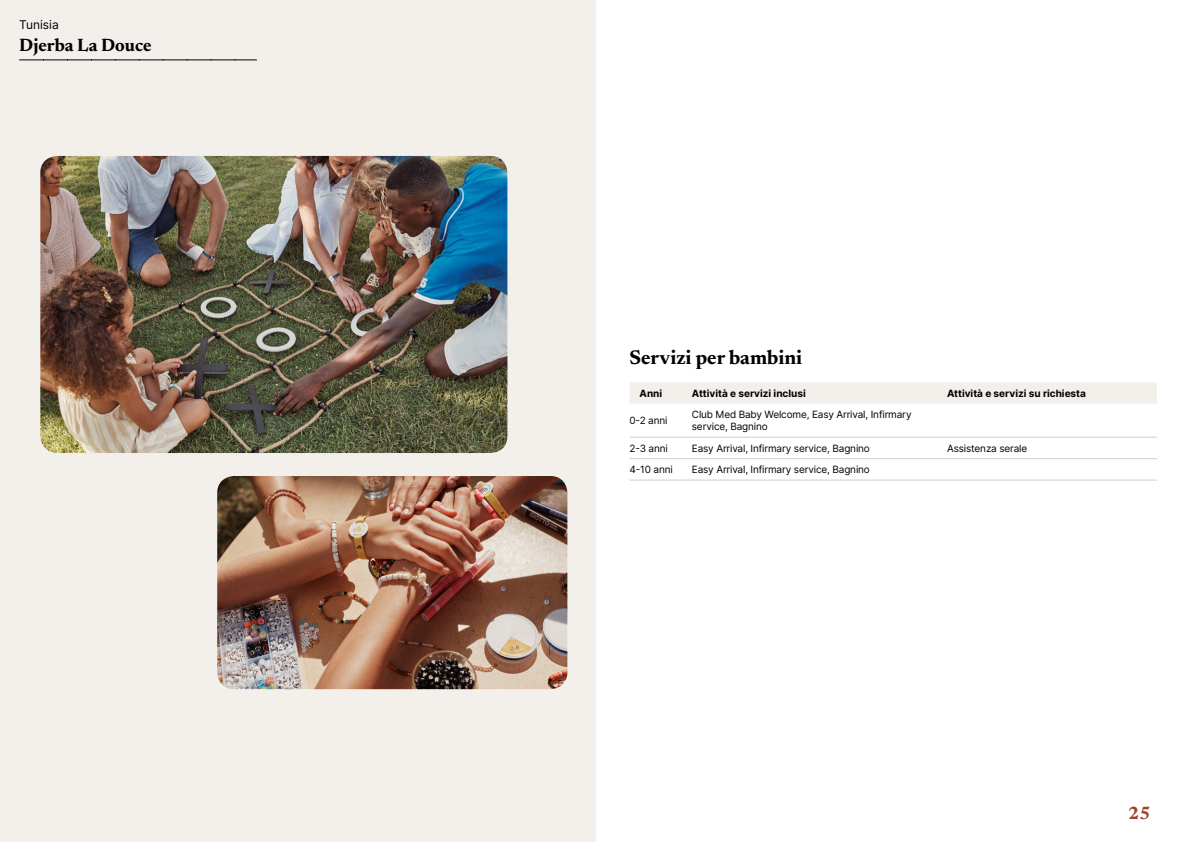
<style>
.page{position:relative;width:1191px;height:842px;background:#fff}
.page>*{position:absolute;margin:0;border:0;box-sizing:border-box;transform-origin:0 0}
.t1{font:700 20px "Newsreader 24 pt";color:#000}
.t2{font:700 18px "Newsreader 24 pt";color:#000}
.t3{font:700 18px "Newsreader 24 pt";color:#9d432c}
.t4{font:12px "Inter";color:#000}
.t5{font:10px/12px "Inter";letter-spacing:-.015em;color:#000}
.t6{font:700 10px "Inter";color:#000}
</style>
<div class="page">
<div style="left:0;top:0;width:595px;height:842px;background:#f3f0ec"></div>
<img style="left:40px;top:156px;width:467px;height:297px">
<img style="left:217px;top:476px;width:350px;height:213px">
<svg style="left:20px;top:60px;width:236px;height:1px"></svg>
<div style="left:630px;top:382px;width:527px;height:22px;background:#f3f0ec"></div>
<hr style="left:629px;top:437px;width:63px;height:1px;background:#d7cdc1">
<hr style="left:692px;top:437px;width:255px;height:1px;background:#d7cdc1">
<hr style="left:947px;top:437px;width:210px;height:1px;background:#d7cdc1">
<hr style="left:629px;top:458px;width:63px;height:1px;background:#d7cdc1">
<hr style="left:692px;top:458px;width:255px;height:1px;background:#d7cdc1">
<hr style="left:947px;top:458px;width:210px;height:1px;background:#d7cdc1">
<hr style="left:629px;top:479px;width:63px;height:1px;background:#d7cdc1">
<hr style="left:692px;top:479px;width:255px;height:1px;background:#d7cdc1">
<hr style="left:947px;top:479px;width:210px;height:1px;background:#d7cdc1">
<p class="t4" style="left:19px;top:15px;width:41px">Tunisia</p>
<h2 class="t2" style="left:19px;top:32px;width:134px">Djerba La Douce</h2>
<h1 class="t1" style="left:629px;top:343px;width:174px">Servizi per bambini</h1>
<p class="t6" style="left:639px;top:386px;width:24px">Anni</p>
<p class="t6" style="left:692px;top:386px;width:115px">Attività e servizi inclusi</p>
<p class="t6" style="left:947px;top:386px;width:140px">Attività e servizi su richiesta</p>
<p class="t5" style="left:629px;top:414px;width:40px">0-2 anni</p>
<p class="t5" style="left:692px;top:408px;width:221px">Club Med Baby Welcome, Easy Arrival, Infirmary service, Bagnino</p>
<p class="t5" style="left:629px;top:442px;width:40px">2-3 anni</p>
<p class="t5" style="left:692px;top:442px;width:179px">Easy Arrival, Infirmary service, Bagnino</p>
<p class="t5" style="left:947px;top:442px;width:82px">Assistenza serale</p>
<p class="t5" style="left:629px;top:463px;width:45px">4-10 anni</p>
<p class="t5" style="left:692px;top:463px;width:179px">Easy Arrival, Infirmary service, Bagnino</p>
<h2 class="t3" style="left:1128px;top:800px;width:24px">25</h2>
</div>
